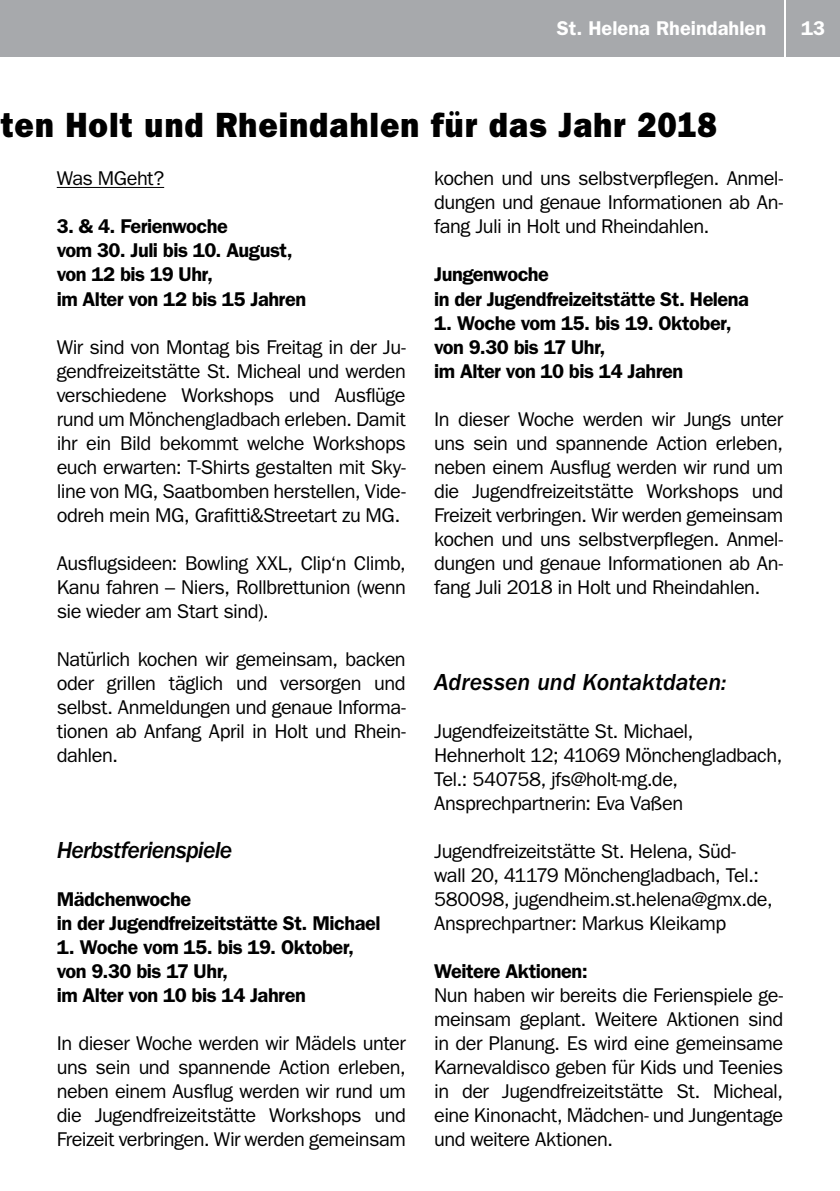
<style>
.page{position:relative;width:840px;height:1191px;background:#fff}
.page>*{position:absolute;margin:0;border:0;box-sizing:border-box;transform-origin:0 0}
.t1{font:800 35.2px "Franklin Gothic LT";letter-spacing:.035em;color:#000;scale:.92 1}
.t2{font:italic 500 24px "Franklin Gothic LT";letter-spacing:-.01em;color:#000}
.t3{font:italic 500 24px "Franklin Gothic LT";letter-spacing:-.035em;color:#000}
.t4{font:20px/24px "Franklin Gothic LT";letter-spacing:-.025em;color:#000;text-align:justify}
.t5{font:600 20px/24px "Franklin Gothic LT";letter-spacing:-.025em;color:#000}
.t6{font:600 20px "Franklin Gothic LT";color:#fff}
</style>
<div class="page">
<div style="left:0;top:0;width:782px;height:57px;background:#a7a9ac"></div>
<div style="left:785px;top:0;width:54px;height:57px;background:#a7a9ac"></div>
<hr style="left:57px;top:187px;width:107px;height:1px;background:#000">
<p class="t6" style="left:556px;top:17px;width:211px">St. Helena Rheindahlen</p>
<p class="t6" style="left:800px;top:17px;width:25px">13</p>
<h1 class="t1" style="left:1px;top:105px;width:779px">ten Holt und Rheindahlen für das Jahr 2018</h1>
<p class="t4" style="left:57px;top:167px;width:109px">Was MGeht?</p>
<p class="t5" style="left:57px;top:215px;width:251px">3. &amp; 4. Ferienwoche<br>vom 30. Juli bis 10. August, von 12 bis 19 Uhr,<br>im Alter von 12 bis 15 Jahren</p>
<p class="t4" style="left:57px;top:335px;width:350px">Wir sind von Montag bis Freitag in der Ju&shy;gendfreizeitstätte St. Micheal und werden verschiedene Workshops und Ausflüge rund um Mönchengladbach erleben. Damit ihr ein Bild bekommt welche Workshops euch erwarten: T-Shirts gestalten mit Sky&shy;line von MG, Saatbomben herstellen, Vide&shy;odreh mein MG, Grafitti&amp;Streetart zu MG.</p>
<p class="t4" style="left:57px;top:551px;width:350px">Ausflugsideen: Bowling XXL, Clip‘n Climb, Kanu fahren – Niers, Rollbrettunion (wenn sie wieder am Start sind).</p>
<p class="t4" style="left:57px;top:647px;width:350px">Natürlich kochen wir gemeinsam, backen oder grillen täglich und versorgen und selbst. Anmeldungen und genaue Informa&shy;tionen ab Anfang April in Holt und Rhein&shy;dahlen.</p>
<p class="t3" style="left:57px;top:836px;width:177px">Herbstferienspiele</p>
<p class="t5" style="left:57px;top:887px;width:325px">Mädchenwoche<br>in der Jugendfreizeitstätte St. Michael</p>
<p class="t5" style="left:57px;top:935px;width:299px">1. Woche vom 15. bis 19. Oktober, von 9.30 bis 17 Uhr,<br>im Alter von 10 bis 14 Jahren</p>
<p class="t4" style="left:57px;top:1031px;width:350px">In dieser Woche werden wir Mädels unter uns sein und spannende Action erleben, neben einem Ausflug werden wir rund um die Jugendfreizeitstätte Workshops und Freizeit verbringen. Wir werden gemeinsam</p>
<p class="t4" style="left:434px;top:167px;width:350px">kochen und uns selbstverpflegen. Anmel&shy;dungen und genaue Informationen ab An&shy;fang Juli in Holt und Rheindahlen.</p>
<p class="t5" style="left:434px;top:263px;width:316px">Jungenwoche<br>in der Jugendfreizeitstätte St. Helena</p>
<p class="t5" style="left:434px;top:311px;width:299px">1. Woche vom 15. bis 19. Oktober, von 9.30 bis 17 Uhr,<br>im Alter von 10 bis 14 Jahren</p>
<p class="t4" style="left:434px;top:407px;width:350px">In dieser Woche werden wir Jungs unter uns sein und spannende Action erleben, neben einem Ausflug werden wir rund um die Jugendfreizeitstätte Workshops und Freizeit verbringen. Wir werden gemeinsam kochen und uns selbstverpflegen. Anmel&shy;dungen und genaue Informationen ab An&shy;fang Juli 2018 in Holt und Rheindahlen.</p>
<p class="t2" style="left:434px;top:668px;width:294px">Adressen und Kontaktdaten:</p>
<p class="t4" style="left:434px;top:719px;width:349px;text-align:left">Jugendfeizeitstätte St. Michael, Hehnerholt 12; 41069 Mönchengladbach, Tel.: 540758, jfs@holt-mg.de, Ansprechpartnerin: Eva Vaßen</p>
<p class="t4" style="left:434px;top:839px;width:340px;text-align:left">Jugendfreizeitstätte St. Helena, Süd-<br>wall 20, 41179 Mönchengladbach, Tel.:<br>580098, jugendheim.st.helena@gmx.de, Ansprechpartner: Markus Kleikamp</p>
<p class="t5" style="left:434px;top:959px;width:155px">Weitere Aktionen:</p>
<p class="t4" style="left:434px;top:983px;width:350px">Nun haben wir bereits die Ferienspiele ge&shy;meinsam geplant. Weitere Aktionen sind in der Planung. Es wird eine gemeinsame Karnevaldisco geben für Kids und Teenies in der Jugendfreizeitstätte St. Micheal, eine Kinonacht, Mädchen- und Jungentage und weitere Aktionen.</p>
</div>
